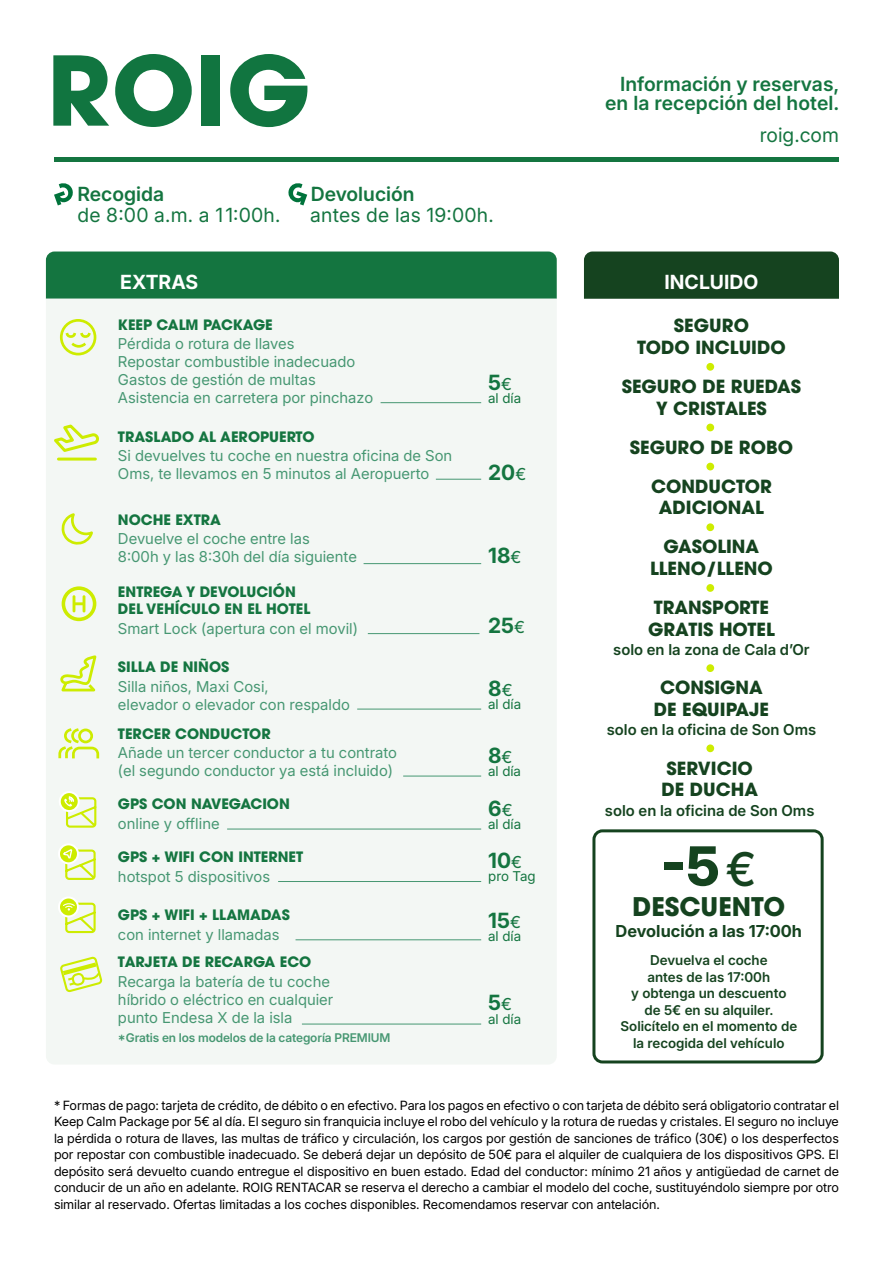
<style>
.page{position:relative;width:893px;height:1263px;background:#fff}
.page>*{position:absolute;margin:0;border:0;box-sizing:border-box;transform-origin:0 0}
.t1{font:800 54px "Inter 24 pt";color:#15431f}
.t2{font:700 25.5px "ITC Avant Garde Pro";color:#15431f}
.t3{font:700 21px "Inter 18 pt";color:#147540}
.t4{font:600 19.5px/19.5px "Inter 18 pt";color:#147540;text-align:right}
.t5{font:19.5px "Inter 18 pt";letter-spacing:.01em;color:#147540}
.t6{font:700 19.5px "Inter 18 pt";color:#fff}
.t7{font:700 18px/21.6px "ITC Avant Garde Pro";color:#15431f;text-align:center}
.t8{font:700 16.5px "Inter 18 pt";color:#15431f}
.t9{font:15px/18px "Inter 18 pt";color:#469772}
.t10{font:600 15px "Inter 18 pt";color:#15431f}
.t11{font:700 14.25px/17.1px "ITC Avant Garde Pro";color:#147540}
.t12{font:600 13.5px/16.5px "Inter 18 pt";color:#15431f;text-align:center}
.t13{font:13.5px "Inter 18 pt";color:#147540}
.t14{font:12.75px/16.5px "Inter 18 pt";letter-spacing:-.01em;color:#000;text-align:justify}
.t15{font:600 12px "Inter 18 pt";letter-spacing:-.01em;color:#469772}
.s1{font-weight:400;font-size:16.5px}
.s2{font-weight:500;font-size:46.5px}
</style>
<div class="page">
<div style="left:592px;top:829px;width:232px;height:234px;border:3px solid #15431f;border-radius:9px"></div>
<div style="left:584px;top:251px;width:255px;height:48px;background:#15431f"></div>
<div style="left:46px;top:251px;width:511px;height:48px;background:#147540"></div>
<div style="left:46px;top:299px;width:510px;height:765px;background:#f3f7f4"></div>
<svg style="left:57px;top:727px;width:44px;height:33px"></svg>
<hr style="left:403px;top:776px;width:78px;height:1px;background:#469772">
<hr style="left:357px;top:709px;width:124px;height:1px;background:#469772">
<svg style="left:59px;top:657px;width:41px;height:36px"></svg>
<hr style="left:227px;top:829px;width:254px;height:1px;background:#469772">
<hr style="left:278px;top:881px;width:203px;height:1px;background:#469772">
<hr style="left:296px;top:939px;width:185px;height:1px;background:#469772">
<svg style="left:60px;top:792px;width:19px;height:19px"></svg>
<div style="left:59px;top:791px;width:21px;height:21px;border:2px solid #fff;border-radius:50%"></div>
<svg style="left:64px;top:796px;width:34px;height:33px"></svg>
<svg style="left:59px;top:844px;width:19px;height:19px"></svg>
<div style="left:58px;top:843px;width:21px;height:21px;border:2px solid #fff;border-radius:50%"></div>
<svg style="left:62px;top:848px;width:35px;height:33px"></svg>
<svg style="left:59px;top:897px;width:19px;height:19px"></svg>
<div style="left:58px;top:896px;width:21px;height:21px;border:2px solid #fff;border-radius:50%"></div>
<svg style="left:63px;top:901px;width:34px;height:33px"></svg>
<hr style="left:381px;top:402px;width:100px;height:1px;background:#469772">
<div style="left:60px;top:319px;width:36px;height:36px;border:3px solid #cdec00;border-radius:50%"></div>
<svg style="left:65px;top:332px;width:27px;height:17px"></svg>
<hr style="left:436px;top:479px;width:45px;height:1px;background:#469772">
<svg style="left:50px;top:423px;width:51px;height:39px"></svg>
<hr style="left:364px;top:563px;width:117px;height:1px;background:#469772">
<svg style="left:59px;top:510px;width:36px;height:37px"></svg>
<hr style="left:368px;top:633px;width:111px;height:1px;background:#469772">
<svg style="left:62px;top:586px;width:34px;height:35px"></svg>
<hr style="left:302px;top:1024px;width:179px;height:1px;background:#469772">
<svg style="left:58px;top:955px;width:46px;height:39px"></svg>
<div style="left:706px;top:363px;width:8px;height:8px;background:#cdec00;border-radius:50%"></div>
<div style="left:706px;top:744px;width:8px;height:8px;background:#cdec00;border-radius:50%"></div>
<div style="left:706px;top:424px;width:8px;height:7px;background:#cdec00;border-radius:50%"></div>
<div style="left:706px;top:463px;width:8px;height:7px;background:#cdec00;border-radius:50%"></div>
<div style="left:706px;top:523px;width:8px;height:8px;background:#cdec00;border-radius:50%"></div>
<div style="left:706px;top:584px;width:8px;height:8px;background:#cdec00;border-radius:50%"></div>
<div style="left:706px;top:664px;width:8px;height:8px;background:#cdec00;border-radius:50%"></div>
<svg style="left:54px;top:183px;width:19px;height:22px"></svg>
<svg style="left:288px;top:183px;width:19px;height:22px"></svg>
<svg style="left:53px;top:55px;width:56px;height:71px"></svg>
<svg style="left:115px;top:54px;width:77px;height:73px"></svg>
<svg style="left:230px;top:54px;width:77px;height:73px"></svg>
<div style="left:202px;top:55px;width:18px;height:71px;background:#117540"></div>
<hr style="left:54px;top:158px;width:785px;height:4px;background:#147540">
<h3 class="t4" style="left:77px;top:184px;width:88px">Recogida</h3>
<h3 class="t4" style="left:311px;top:184px;width:105px">Devolución</h3>
<h3 class="t5" style="left:77px;top:201px;width:205px">de 8:00 a.m. a 11:00h.</h3>
<h3 class="t5" style="left:310px;top:201px;width:185px">antes de las 19:00h.</h3>
<h3 class="t4" style="left:605px;top:74px;width:236px">Información y reservas, en la recepción del hotel.</h3>
<h3 class="t5" style="left:760px;top:120px;width:81px">roig.com</h3>
<h3 class="t6" style="left:120px;top:267px;width:79px">EXTRAS</h3>
<h3 class="t6" style="left:664px;top:267px;width:95px">INCLUIDO</h3>
<p class="t11" style="left:118px;top:316px;width:156px">KEEP CALM PACKAGE</p>
<p class="t9" style="left:118px;top:334px;width:257px">Pérdida o rotura de llaves<br>Repostar combustible inadecuado<br>Gastos de gestión de multas<br>Asistencia en carretera por pinchazo</p>
<p class="t11" style="left:118px;top:428px;width:198px">TRASLADO AL AEROPUERTO</p>
<p class="t9" style="left:118px;top:446px;width:336px">Si devuelves tu coche en nuestra oficina de Son<br>Oms, te llevamos en 5 minutos al Aeropuerto</p>
<p class="t11" style="left:118px;top:511px;width:104px">NOCHE EXTRA</p>
<p class="t9" style="left:118px;top:529px;width:240px">Devuelve el coche entre las<br>8:00h y las 8:30h del día siguiente</p>
<h3 class="t3" style="left:488px;top:366px;width:25px">5<span class="s1">€</span></h3>
<p class="t13" style="left:488px;top:388px;width:35px">al día</p>
<h3 class="t3" style="left:488px;top:456px;width:39px">20<span class="s1">€</span></h3>
<h3 class="t3" style="left:488px;top:540px;width:35px">18<span class="s1">€</span></h3>
<p class="t11" style="left:118px;top:583px;width:194px">ENTREGA Y DEVOLUCIÓN<br>DEL VEHÍCULO EN EL HOTEL</p>
<p class="t9" style="left:118px;top:619px;width:241px">Smart Lock (apertura con el movil)</p>
<h3 class="t3" style="left:488px;top:610px;width:38px">25<span class="s1">€</span></h3>
<p class="t11" style="left:118px;top:658px;width:113px">SILLA DE NIÑOS</p>
<p class="t9" style="left:118px;top:677px;width:233px">Silla niños, Maxi Cosi,<br>elevador o elevador con respaldo</p>
<h3 class="t3" style="left:488px;top:672px;width:26px">8<span class="s1">€</span></h3>
<p class="t13" style="left:488px;top:694px;width:35px">al día</p>
<p class="t11" style="left:118px;top:725px;width:154px">TERCER CONDUCTOR</p>
<p class="t9" style="left:118px;top:743px;width:280px">Añade un tercer conductor a tu contrato (el segundo conductor ya está incluido)</p>
<h3 class="t3" style="left:488px;top:739px;width:26px">8<span class="s1">€</span></h3>
<p class="t13" style="left:488px;top:761px;width:35px">al día</p>
<p class="t11" style="left:118px;top:795px;width:173px">GPS CON NAVEGACION</p>
<p class="t9" style="left:118px;top:814px;width:103px">online y offline</p>
<h3 class="t3" style="left:488px;top:792px;width:26px">6<span class="s1">€</span></h3>
<p class="t13" style="left:488px;top:814px;width:35px">al día</p>
<p class="t11" style="left:118px;top:848px;width:187px">GPS + WIFI CON INTERNET</p>
<p class="t9" style="left:118px;top:867px;width:154px">hotspot 5 dispositivos</p>
<h3 class="t3" style="left:488px;top:844px;width:35px">10<span class="s1">€</span></h3>
<p class="t13" style="left:488px;top:866px;width:49px">pro Tag</p>
<p class="t11" style="left:118px;top:906px;width:173px">GPS + WIFI + LLAMADAS</p>
<p class="t9" style="left:118px;top:925px;width:163px">con internet y llamadas</p>
<h3 class="t3" style="left:488px;top:904px;width:34px">15<span class="s1">€</span></h3>
<p class="t13" style="left:488px;top:926px;width:35px">al día</p>
<p class="t11" style="left:118px;top:953px;width:195px">TARJETA DE RECARGA ECO</p>
<p class="t9" style="left:118px;top:972px;width:217px">Recarga la batería de tu coche híbrido o eléctrico en cualquier punto Endesa X de la isla</p>
<p class="t15" style="left:118px;top:1029px;width:274px">*Gratis en los modelos de la categoría PREMIUM</p>
<h3 class="t3" style="left:488px;top:987px;width:25px">5<span class="s1">€</span></h3>
<p class="t13" style="left:488px;top:1009px;width:35px">al día</p>
<h3 class="t7" style="left:637px;top:315px;width:150px">SEGURO<br>TODO INCLUIDO</h3>
<h3 class="t7" style="left:622px;top:375px;width:181px">SEGURO DE RUEDAS<br>Y CRISTALES</h3>
<h3 class="t7" style="left:630px;top:427px;width:165px;line-height:39.2px">SEGURO DE ROBO<br>CONDUCTOR</h3>
<h3 class="t7" style="left:659px;top:488px;width:106px;line-height:39.2px;text-align:left">ADICIONAL<br>GASOLINA</h3>
<h3 class="t7" style="left:650px;top:549px;width:124px;line-height:39.2px;text-align:left">LLENO/LLENO<br>TRANSPORTE</h3>
<h3 class="t7" style="left:648px;top:618px;width:128px">GRATIS HOTEL</h3>
<p class="t10" style="left:613px;top:638px;width:198px">solo en la zona de Cala d’Or</p>
<h3 class="t7" style="left:654px;top:677px;width:117px">CONSIGNA<br>DE EQUIPAJE</h3>
<p class="t10" style="left:607px;top:719px;width:211px">solo en la oficina de Son Oms</p>
<h3 class="t7" style="left:661px;top:757px;width:98px;text-align:left">SERVICIO<br>DE DUCHA</h3>
<p class="t10" style="left:605px;top:799px;width:211px">solo en la oficina de Son Oms</p>
<h1 class="t1" style="left:661px;top:825px;width:96px">-5 <span class="s2">€</span></h1>
<h2 class="t2" style="left:632px;top:889px;width:154px">DESCUENTO</h2>
<p class="t8" style="left:616px;top:918px;width:188px">Devolución a las 17:00h</p>
<p class="t12" style="left:620px;top:951px;width:178px">Devuelva el coche<br>antes de las 17:00h<br>y obtenga un descuento<br>de 5€ en su alquiler.<br>Solicítelo en el momento de la recogida del vehículo</p>
<p class="t14" style="left:54px;top:1097px;width:786px">* Formas de pago: tarjeta de crédito, de débito o en efectivo. Para los pagos en efectivo o con tarjeta de débito será obligatorio contratar el Keep Calm Package por 5€ al día. El seguro sin franquicia incluye el robo del vehículo y la rotura de ruedas y cristales. El seguro no incluye la pérdida o rotura de llaves, las multas de tráfico y circulación, los cargos por gestión de sanciones de tráfico (30€) o los desperfectos por repostar con combustible inadecuado. Se deberá dejar un depósito de 50€ para el alquiler de cualquiera de los dispositivos GPS. El depósito será devuelto cuando entregue el dispositivo en buen estado. Edad del conductor: mínimo 21 años y antigüedad de carnet de conducir de un año en adelante. ROIG RENTACAR se reserva el derecho a cambiar el modelo del coche, sustituyéndolo siempre por otro similar al reservado. Ofertas limitadas a los coches disponibles. Recomendamos reservar con antelación.</p>
</div>
